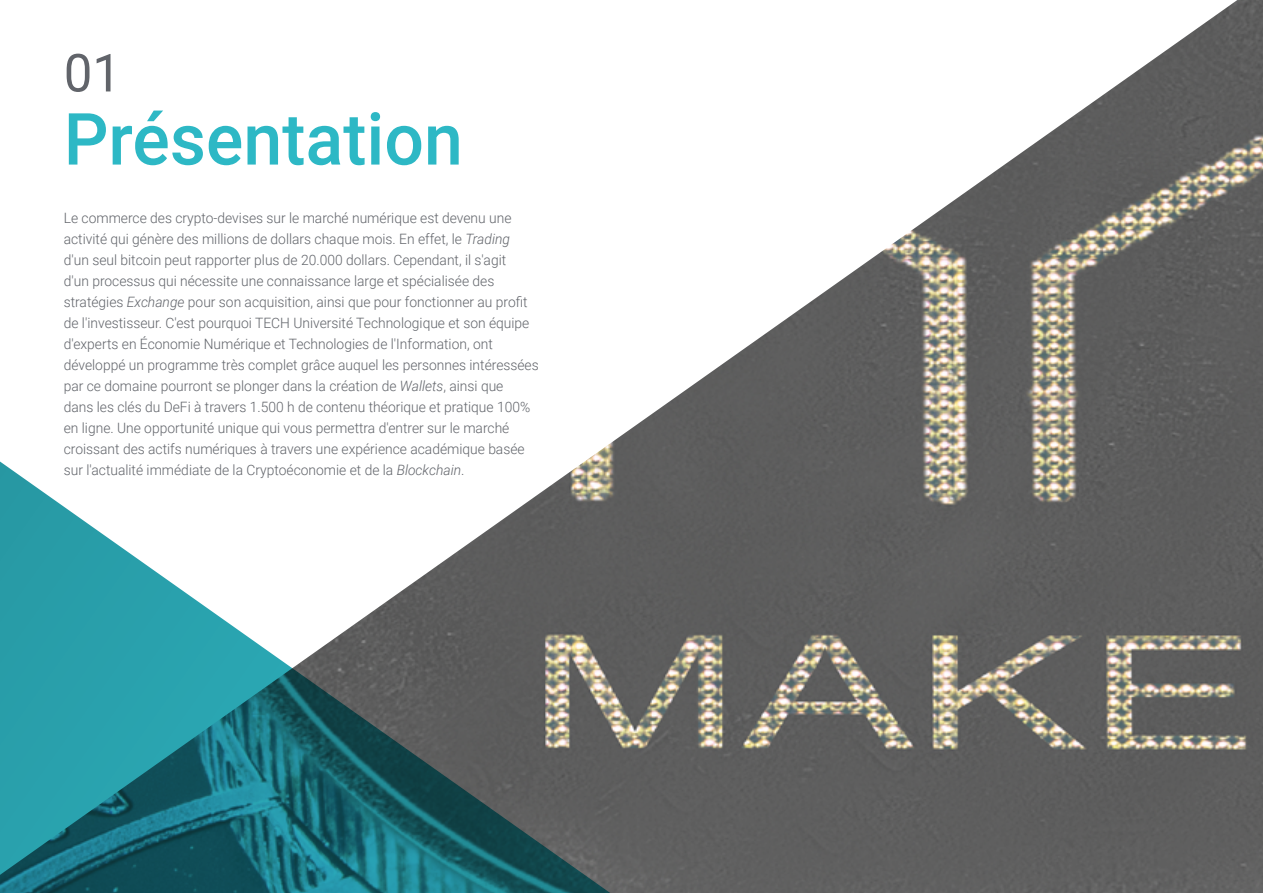
<style>
.page{position:relative;width:1263px;height:893px;background:#fff}
.page>*{position:absolute;margin:0;border:0;box-sizing:border-box;transform-origin:0 0}
.t1{font:500 72px "Roboto";color:#2db8c5}
.t2{font:52.5px "Roboto";color:#61646a}
.t3{font:300 14.25px/21px "Roboto";color:#61646a}
.s1{font-style:italic}
</style>
<div class="page">
<img style="left:607px;top:0;width:656px;height:893px">
<svg style="left:0;top:446px;width:640px;height:447px"></svg>
<h2 class="t2" style="left:64px;top:36px;width:59px">01</h2>
<h1 class="t1" style="left:64px;top:89px;width:401px">Présentation</h1>
<p class="t3" style="left:64px;top:207px;width:476px">Le commerce des crypto-devises sur le marché numérique est devenu une activité qui génère des millions de dollars chaque mois. En effet, le <span class="s1">Trading </span>d'un seul bitcoin peut rapporter plus de 20.000 dollars. Cependant, il s'agit<br>d'un processus qui nécessite une connaissance large et spécialisée des stratégies <span class="s1">Exchange</span> pour son acquisition, ainsi que pour fonctionner au profit de l'investisseur. C'est pourquoi TECH Université Technologique et son équipe d'experts en Économie Numérique et Technologies de l'Information, ont développé un programme très complet grâce auquel les personnes intéressées par ce domaine pourront se plonger dans la création de <span class="s1">Wallets</span>, ainsi que<br>dans les clés du DeFi à travers 1.500 h de contenu théorique et pratique 100% en ligne. Une opportunité unique qui vous permettra d'entrer sur le marché croissant des actifs numériques à travers une expérience académique basée sur l'actualité immédiate de la Cryptoéconomie et de la <span class="s1">Blockchain</span>.</p>
</div>
